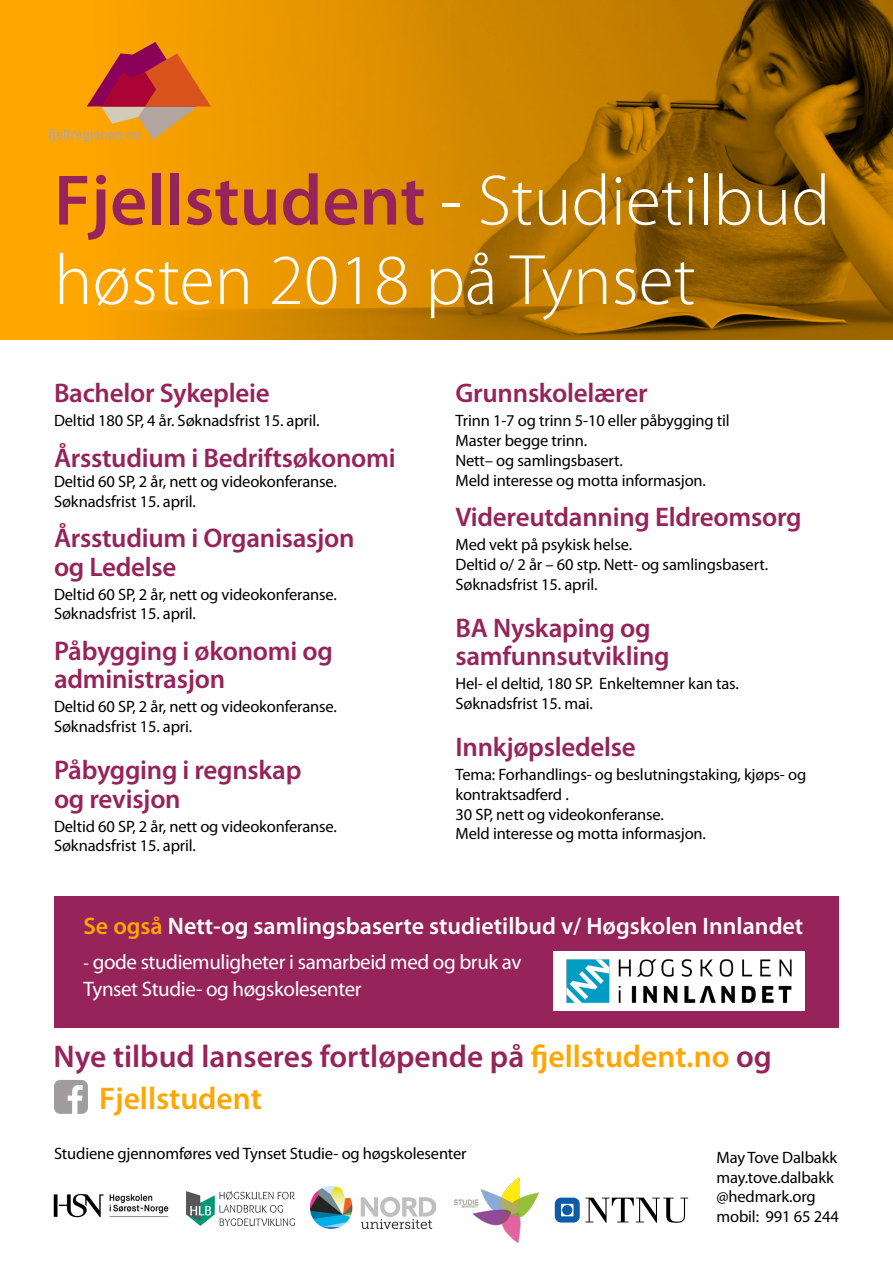
<style>
.page{position:relative;width:893px;height:1263px;background:#fff}
.page>*{position:absolute;margin:0;border:0;box-sizing:border-box;transform-origin:0 0}
.t1{font:300 72px/79.5px "Myriad Pro";color:#fff}
.t2{font:600 31.5px/42px "Myriad Pro";color:#96235a}
.t3{font:600 27px/28.5px "Myriad Pro";letter-spacing:-.01em;color:#96235a}
.t4{font:600 24px "Myriad Pro";color:#fff}
.t5{font:21px/27px "Myriad Pro";letter-spacing:-.02em;color:#fff}
.t6{font:16.5px/19.8px "Myriad Pro";letter-spacing:-.01em;color:#000}
.s1{font-weight:600;color:#96235a}
.s2{color:#ffa600}
.s3{font-size:18px}
</style>
<div class="page">
<img style="left:454px;top:1177px;width:85px;height:66px">
<div style="left:54px;top:896px;width:785px;height:132px;background:#96235a"></div>
<svg style="left:0;top:0;width:893px;height:339px;background:#c37f00"></svg>
<svg style="left:49px;top:42px;width:162px;height:100px;background:#de7d22"></svg>
<svg style="left:54px;top:1080px;width:34px;height:34px"></svg>
<img style="left:53px;top:1193px;width:116px;height:25px">
<img style="left:310px;top:1186px;width:125px;height:42px">
<svg style="left:555px;top:1197px;width:133px;height:26px"></svg>
<img style="left:554px;top:951px;width:250px;height:60px">
<img style="left:186px;top:1192px;width:108px;height:33px">
<h1 class="t1" style="left:54px;top:162px;width:778px"><span class="s1">Fjellstudent</span> - Studietilbud høsten 2018 på Tynset</h1>
<h3 class="t3" style="left:54px;top:380px;width:217px">Bachelor Sykepleie</h3>
<p class="t6" style="left:54px;top:411px;width:267px">Deltid 180 SP, 4 år. Søknadsfrist 15. april.</p>
<h3 class="t3" style="left:54px;top:444px;width:343px">Årsstudium i Bedriftsøkonomi</h3>
<p class="t6" style="left:54px;top:472px;width:284px">Deltid 60 SP, 2 år, nett og videokonferanse.<br>Søknadsfrist 15. april.</p>
<h3 class="t3" style="left:54px;top:524px;width:302px">Årsstudium i Organisasjon og Ledelse</h3>
<p class="t6" style="left:54px;top:584px;width:284px">Deltid 60 SP, 2 år, nett og videokonferanse.<br>Søknadsfrist 15. april.</p>
<h3 class="t3" style="left:54px;top:637px;width:280px">Påbygging i økonomi og administrasjon</h3>
<p class="t6" style="left:54px;top:697px;width:284px">Deltid 60 SP, 2 år, nett og videokonferanse.<br>Søknadsfrist 15. apri.</p>
<h3 class="t3" style="left:54px;top:756px;width:249px">Påbygging i regnskap og revisjon</h3>
<p class="t6" style="left:54px;top:816px;width:284px">Deltid 60 SP, 2 år, nett og videokonferanse.<br>Søknadsfrist 15. april.</p>
<h3 class="t3" style="left:455px;top:380px;width:194px">Grunnskolelærer</h3>
<p class="t6" style="left:455px;top:411px;width:276px">Trinn 1-7 og trinn 5-10 eller påbygging til<br>Master begge trinn.<br>Nett– og samlingsbasert.<br>Meld interesse og motta informasjon.</p>
<h3 class="t3" style="left:455px;top:503px;width:348px">Videreutdanning Eldreomsorg</h3>
<p class="t6" style="left:455px;top:535px;width:314px">Med vekt på psykisk helse.<br>Deltid o/ 2 år – 60 stp. Nett- og samlingsbasert.<br>Søknadsfrist 15. april.</p>
<h3 class="t3" style="left:455px;top:614px;width:216px">BA Nyskaping og samfunnsutvikling</h3>
<p class="t6" style="left:455px;top:674px;width:285px">Hel- el deltid, 180 SP. Enkeltemner kan tas.<br>Søknadsfrist 15. mai.</p>
<h3 class="t3" style="left:455px;top:733px;width:182px">Innkjøpsledelse</h3>
<p class="t6" style="left:455px;top:765px;width:352px">Tema: Forhandlings- og beslutningstaking, kjøps- og kontraktsadferd .<br>30 SP, nett og videokonferanse.<br>Meld interesse og motta informasjon.</p>
<h3 class="t4" style="left:83px;top:913px;width:721px"><span class="s2">Se også</span> Nett-og samlingsbaserte studietilbud v/ Høgskolen Innlandet</h3>
<p class="t5" style="left:83px;top:949px;width:440px"><span class="s3">-</span> gode studiemuligheter i samarbeid med og bruk av<br>Tynset Studie- og høgskolesenter</p>
<h2 class="t2" style="left:99px;top:1036px;width:674px;text-indent:-46px">Nye tilbud lanseres fortløpende på <span class="s2">fjellstudent.no</span> og<br><span class="s2">Fjellstudent</span></h2>
<p class="t6" style="left:54px;top:1143px;width:414px">Studiene gjennomføres ved Tynset Studie- og høgskolesenter</p>
<p class="t6" style="left:716px;top:1148px;width:124px">May Tove Dalbakk may.tove.dalbakk @hedmark.org mobil: 991 65 244</p>
</div>
